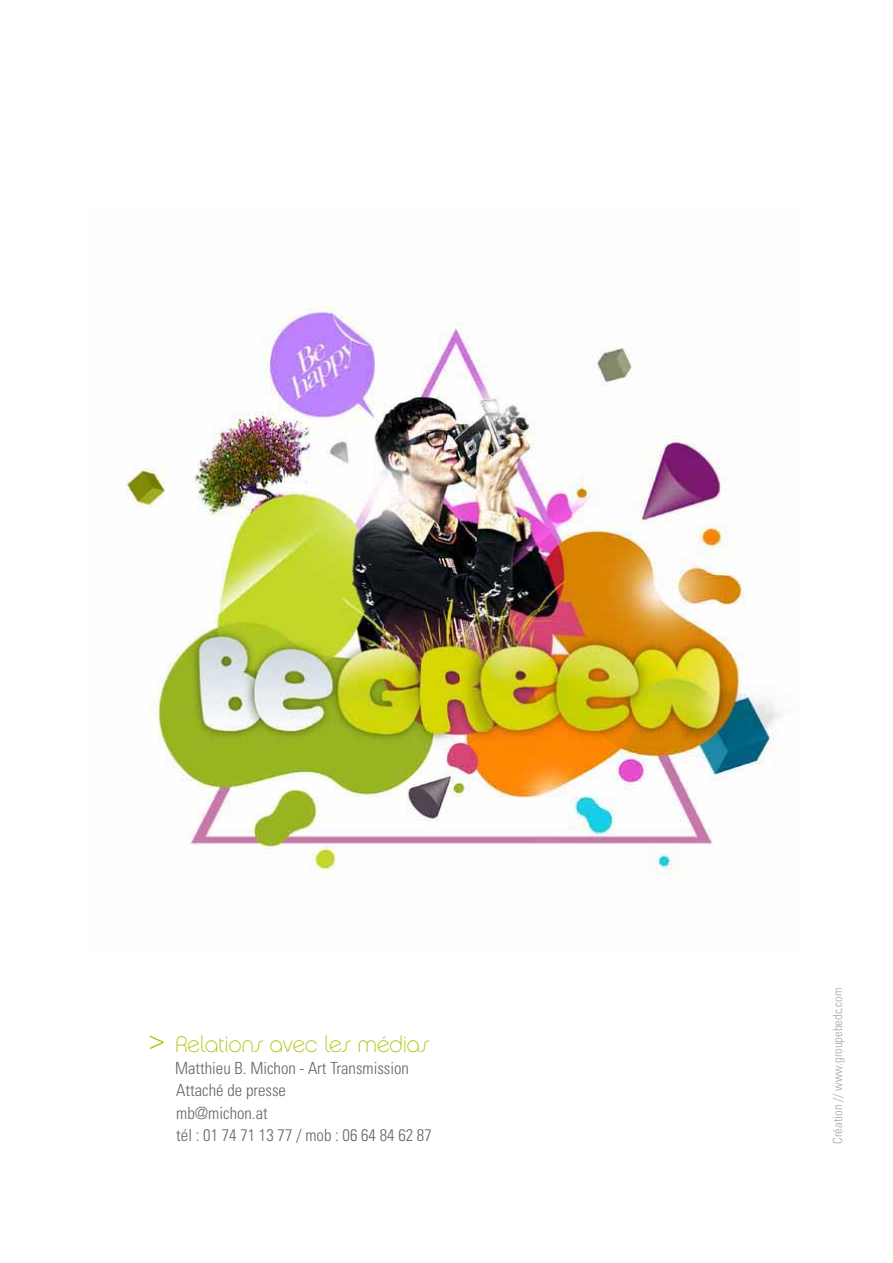
<style>
.page{position:relative;width:893px;height:1263px;background:#fff}
.page>*{position:absolute;margin:0;border:0;box-sizing:border-box;transform-origin:0 0}
.t1{font:22.35px "Chalet Paris Nineteen Seventy";color:#aebf00}
.t2{font:300 condensed 16.8px/22.4px "Univers";color:#646567}
.t3{font:300 condensed 12.75px "Univers";color:#a7a8aa}
.s1{font-size:34.95px}
</style>
<div class="page">
<img style="left:125px;top:299px;width:656px;height:579px">
<h1 class="t1" style="left:148px;top:1031px;width:282px"><span class="s1">&gt;</span> Relations avec les médias</h1>
<p class="t2" style="left:175px;top:1059px;width:258px">Matthieu B. Michon - Art Transmission<br>Attaché de presse<br>mb@michon.at<br>tél : 01 74 71 13 77 / mob : 06 64 84 62 87</p>
<p class="t3" style="left:833px;top:1144px;width:157px;rotate:-90deg">Création // www.groupebedc.com</p>
</div>
